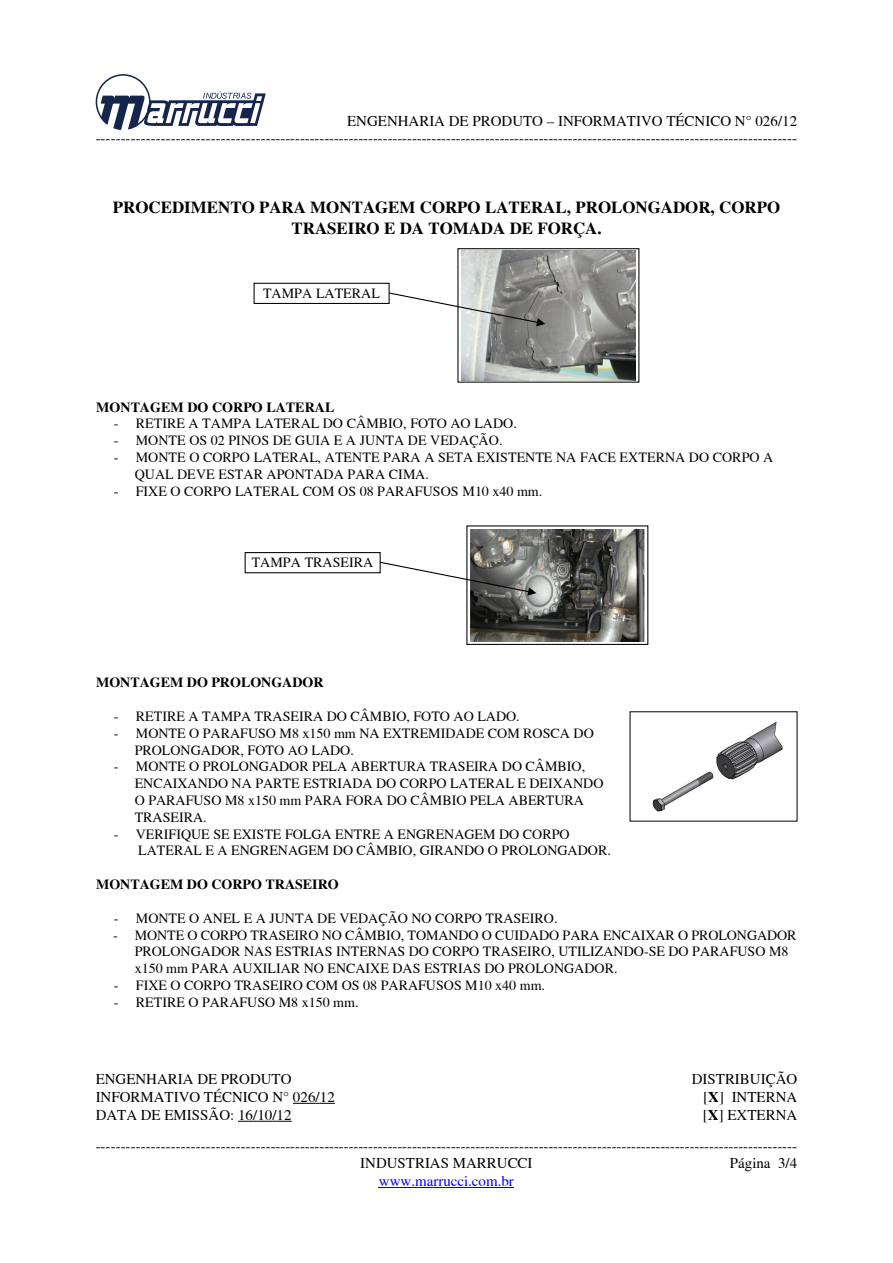
<style>
.page{position:relative;width:893px;height:1263px;background:#fff}
.page>*{position:absolute;margin:0;border:0;box-sizing:border-box;transform-origin:0 0}
.t1{font:700 16.95px/20.2px "Times";color:#000;text-align:center}
.t2{font:15px/18px "Times";color:#000;text-align:justify}
.t3{font:15px "Times";color:#00f}
.t4{font:14.1px/16.8px "Times";color:#000}
.t5{font:700 14.1px "Times";color:#000}
.s1{font-weight:700}
</style>
<div class="page">
<hr style="left:379px;top:1187px;width:135px;height:1px;background:#00f">
<svg style="left:96px;top:74px;width:170px;height:56px"></svg>
<svg style="left:293px;top:1103px;width:42px;height:1px"></svg>
<svg style="left:238px;top:1121px;width:54px;height:1px"></svg>
<img style="left:462px;top:250px;width:173px;height:130px">
<div style="left:457px;top:248px;width:182px;height:135px;border:1px solid #000"></div>
<div style="left:254px;top:283px;width:136px;height:21px;border:1px solid #000"></div>
<svg style="left:389px;top:292px;width:156px;height:34px"></svg>
<img style="left:470px;top:529px;width:174px;height:112px">
<div style="left:466px;top:525px;width:182px;height:120px;border:1px solid #000"></div>
<div style="left:245px;top:552px;width:136px;height:21px;border:1px solid #000"></div>
<svg style="left:380px;top:562px;width:156px;height:34px"></svg>
<img style="left:652px;top:722px;width:131px;height:90px">
<p class="t2" style="left:347px;top:112px;width:452px">ENGENHARIA DE PRODUTO – INFORMATIVO TÉCNICO N° 026/12</p>
<p class="t2" style="left:96px;top:129px;width:703px">-----------------------------------------------------------------------------------------------------------------------------------------------</p>
<p class="t1" style="left:113px;top:197px;width:669px">PROCEDIMENTO PARA MONTAGEM CORPO LATERAL, PROLONGADOR, CORPO<br>TRASEIRO E DA TOMADA DE FORÇA.</p>
<p class="t4" style="left:263px;top:284px;width:118px">TAMPA LATERAL</p>
<p class="t5" style="left:96px;top:398px;width:240px">MONTAGEM DO CORPO LATERAL</p>
<p class="t4" style="left:114px;top:415px;width:405px">- RETIRE A TAMPA LATERAL DO CÂMBIO, FOTO AO LADO.</p>
<p class="t4" style="left:114px;top:432px;width:390px">- MONTE OS 02 PINOS DE GUIA E A JUNTA DE VEDAÇÃO.</p>
<p class="t4" style="left:135px;top:449px;width:640px;text-indent:-21px">- MONTE O CORPO LATERAL, ATENTE PARA A SETA EXISTENTE NA FACE EXTERNA DO CORPO A<br>QUAL DEVE ESTAR APONTADA PARA CIMA.</p>
<p class="t4" style="left:114px;top:482px;width:430px">- FIXE O CORPO LATERAL COM OS 08 PARAFUSOS M10 x40 mm.</p>
<p class="t4" style="left:252px;top:554px;width:123px">TAMPA TRASEIRA</p>
<p class="t5" style="left:96px;top:674px;width:229px">MONTAGEM DO PROLONGADOR</p>
<p class="t4" style="left:114px;top:708px;width:408px">- RETIRE A TAMPA TRASEIRA DO CÂMBIO, FOTO AO LADO.</p>
<p class="t4" style="left:135px;top:724px;width:461px;text-indent:-21px">- MONTE O PARAFUSO M8 x150 mm NA EXTREMIDADE COM ROSCA DO<br>PROLONGADOR, FOTO AO LADO.</p>
<p class="t4" style="left:135px;top:758px;width:470px;text-indent:-21px">- MONTE O PROLONGADOR PELA ABERTURA TRASEIRA DO CÂMBIO, ENCAIXANDO NA PARTE ESTRIADA DO CORPO LATERAL E DEIXANDO O PARAFUSO M8 x150 mm PARA FORA DO CÂMBIO PELA ABERTURA TRASEIRA.</p>
<p class="t4" style="left:138px;top:825px;width:474px;text-indent:-25px">- VERIFIQUE SE EXISTE FOLGA ENTRE A ENGRENAGEM DO CORPO<br>LATERAL E A ENGRENAGEM DO CÂMBIO, GIRANDO O PROLONGADOR.</p>
<p class="t5" style="left:96px;top:876px;width:244px">MONTAGEM DO CORPO TRASEIRO</p>
<p class="t4" style="left:114px;top:909px;width:445px">- MONTE O ANEL E A JUNTA DE VEDAÇÃO NO CORPO TRASEIRO.</p>
<p class="t4" style="left:135px;top:926px;width:663px;text-indent:-22px">- MONTE O CORPO TRASEIRO NO CÂMBIO, TOMANDO O CUIDADO PARA ENCAIXAR O PROLONGADOR<br>PROLONGADOR NAS ESTRIAS INTERNAS DO CORPO TRASEIRO, UTILIZANDO-SE DO PARAFUSO M8 x150 mm PARA AUXILIAR NO ENCAIXE DAS ESTRIAS DO PROLONGADOR.</p>
<p class="t4" style="left:114px;top:977px;width:433px">- FIXE O CORPO TRASEIRO COM OS 08 PARAFUSOS M10 x40 mm.</p>
<p class="t4" style="left:114px;top:994px;width:246px">- RETIRE O PARAFUSO M8 x150 mm.</p>
<p class="t2" style="left:96px;top:1070px;width:241px;text-align:left">ENGENHARIA DE PRODUTO<br>INFORMATIVO TÉCNICO N° 026/12<br>DATA DE EMISSÃO: 16/10/12</p>
<p class="t2" style="left:703px;top:1070px;width:96px;text-indent:-11px">DISTRIBUIÇÃO [<span class="s1">X</span>] INTERNA [<span class="s1">X</span>] EXTERNA</p>
<p class="t2" style="left:96px;top:1137px;width:703px">-----------------------------------------------------------------------------------------------------------------------------------------------</p>
<p class="t2" style="left:360px;top:1154px;width:174px">INDUSTRIAS MARRUCCI</p>
<p class="t2" style="left:730px;top:1154px;width:69px">Página 3/4</p>
<p class="t3" style="left:379px;top:1172px;width:136px">www.marrucci.com.br</p>
</div>
